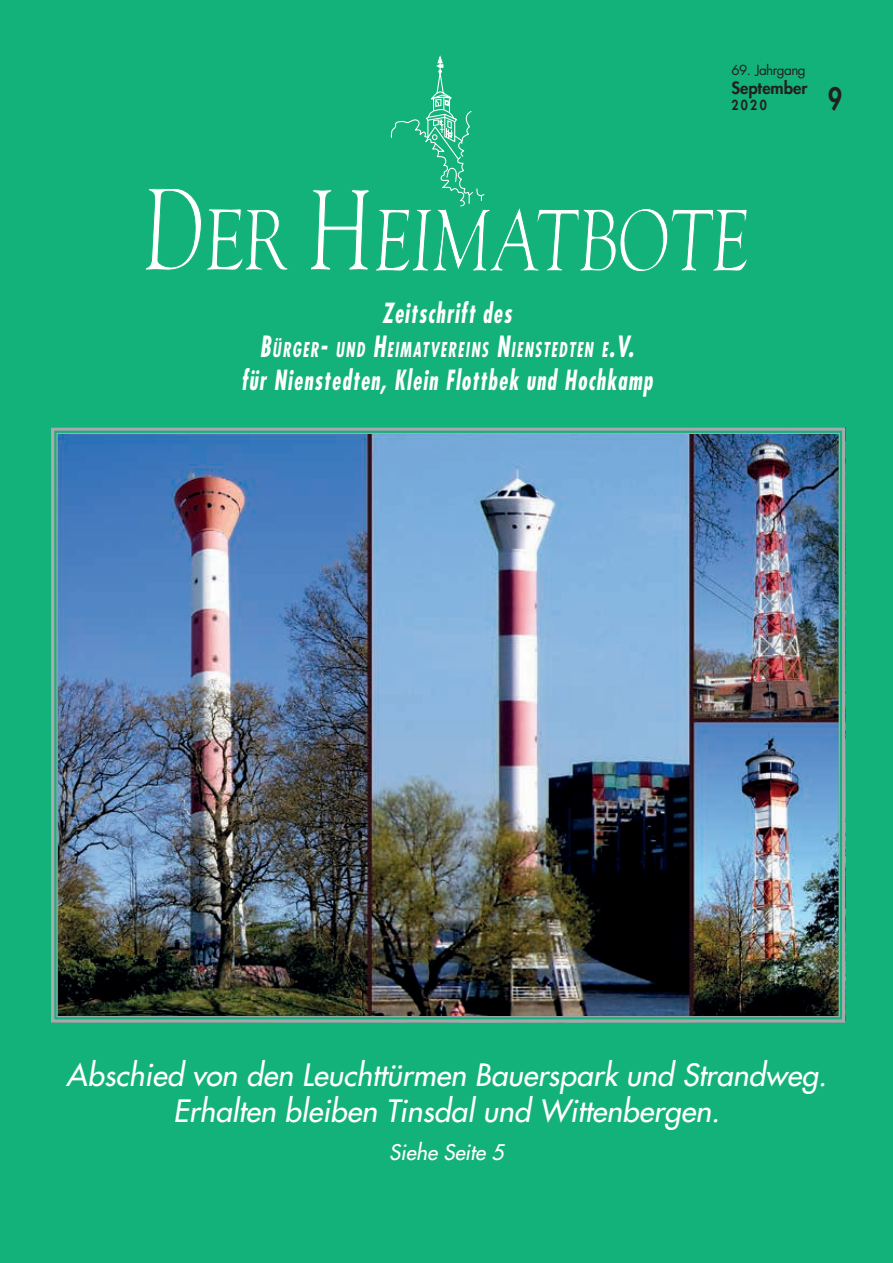
<style>
.page{position:relative;width:893px;height:1263px;background:#13b27b}
.page>*{position:absolute;margin:0;border:0;box-sizing:border-box;transform-origin:0 0}
.t1{font:italic 500 30px/36px "Futura Std";color:#fff;text-align:center}
.t2{font:800 30px "Futura Std";color:#231f20;scale:.8 1}
.t3{font:italic 700 condensed 27px "Futura Std";letter-spacing:.06em;color:#fff;scale:.8 1}
.t4{font:italic 500 21px "Futura Std";color:#fff}
.t5{font:italic 700 condensed 19.95px "Futura Std";letter-spacing:.085em;color:#fff;scale:.8 1}
.t6{font:800 16.5px "Futura Std";color:#231f20}
.t7{font:13.5px "Futura Std";letter-spacing:-.04em;color:#231f20}
.t8{font:800 13.5px "Futura Std";color:#231f20;scale:.9 1}
.s1{font-size:28.5px}
</style>
<div class="page">
<svg style="left:145px;top:188px;width:143px;height:83px"></svg>
<svg style="left:311px;top:55px;width:436px;height:217px"></svg>
<img style="left:51px;top:427px;width:795px;height:596px">
<p class="t3" style="left:382px;top:296px;width:163px">Zeitschrift des</p>
<p class="t5" style="left:260px;top:337px;width:469px"><span class="s1">B</span>ÜRGER<span class="s1">-</span> UND <span class="s1">H</span>EIMATVEREINS <span class="s1">N</span>IENSTEDTEN E<span class="s1">.V.</span></p>
<p class="t3" style="left:241px;top:363px;width:516px">für Nienstedten, Klein Flottbek und Hochkamp</p>
<p class="t7" style="left:731px;top:61px;width:76px">69. Jahrgang</p>
<p class="t6" style="left:731px;top:78px;width:78px">September</p>
<p class="t8" style="left:731px;top:97px;width:41px">2020</p>
<p class="t2" style="left:828px;top:80px;width:19px">9</p>
<p class="t1" style="left:66px;top:1057px;width:762px">Abschied von den Leuchttürmen Bauerspark und Strandweg.<br>Erhalten bleiben Tinsdal und Wittenbergen.</p>
<p class="t4" style="left:389px;top:1139px;width:116px">Siehe Seite 5</p>
</div>
